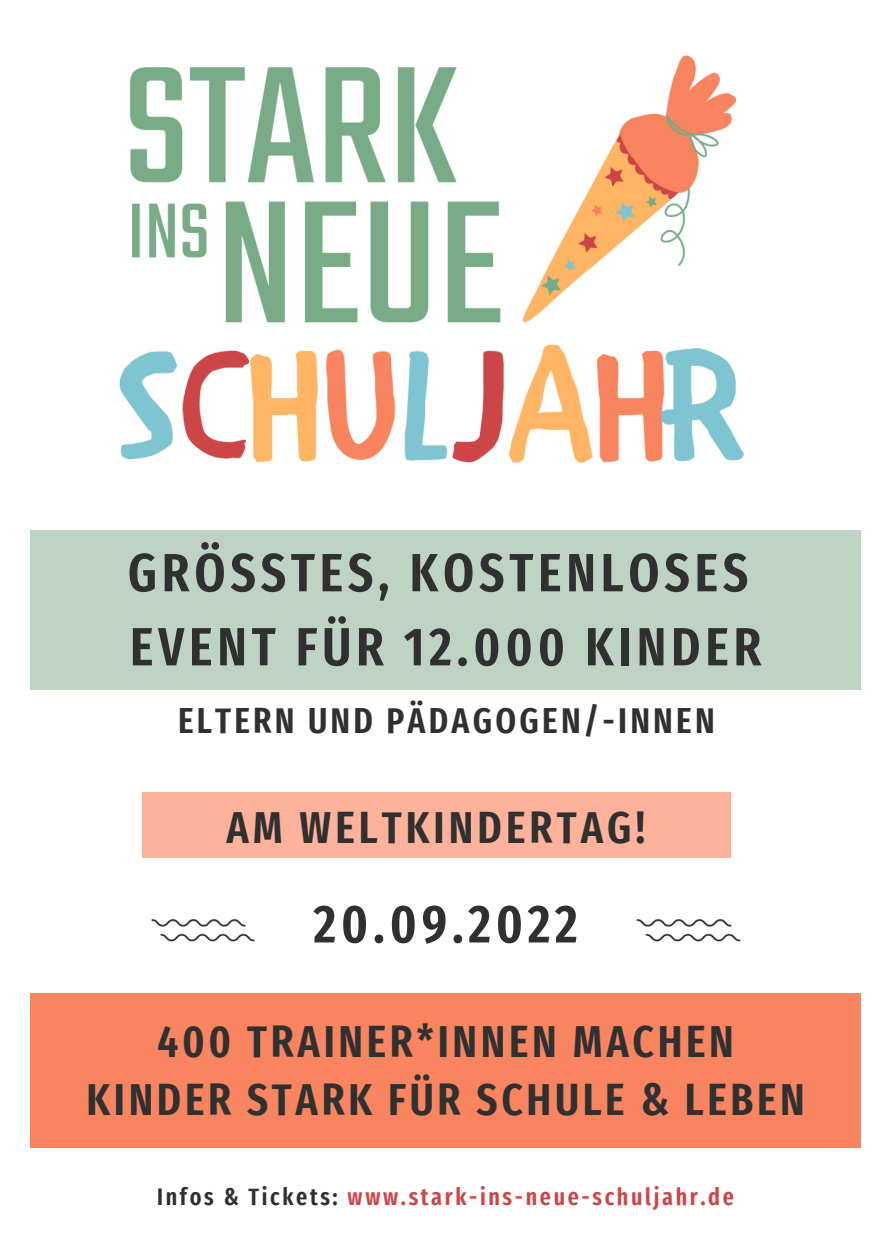
<style>
.page{position:relative;width:892px;height:1258px;background:#fff}
.page>*{position:absolute;margin:0;border:0;box-sizing:border-box;transform-origin:0 0}
.t1{font:600 extra-condensed 54px/74.1px "Fira Sans";letter-spacing:.09em;color:#303030}
.t2{font:600 extra-condensed 53.7px "Fira Sans";letter-spacing:.09em;color:#303030}
.t3{font:600 extra-condensed 45px/58.5px "Fira Sans";letter-spacing:.08em;color:#303030;text-align:center}
.t4{font:600 extra-condensed 36px "Fira Sans";letter-spacing:.09em;color:#303030}
.t5{font:600 extra-condensed 24px "Fira Sans";letter-spacing:.11em;color:#cd4647}
.s1{color:#303030}
</style>
<div class="page">
<div style="left:30px;top:531px;width:830px;height:159px;background:#bed3c4"></div>
<img style="left:119px;top:55px;width:625px;height:408px">
<div style="left:142px;top:792px;width:588px;height:65px;background:#feb29b"></div>
<img style="left:151px;top:919px;width:104px;height:23px">
<img style="left:636px;top:919px;width:105px;height:23px">
<div style="left:30px;top:993px;width:830px;height:155px;background:#f88460"></div>
<p class="t1" style="left:128px;top:536px;width:635px">GRÖSSTES, KOSTENLOSES<br>EVENT FÜR 12.000 KINDER</p>
<p class="t4" style="left:178px;top:699px;width:538px">ELTERN UND PÄDAGOGEN/-INNEN</p>
<p class="t3" style="left:226px;top:798px;width:420px">AM WELTKINDERTAG!</p>
<p class="t2" style="left:313px;top:892px;width:265px">20.09.2022</p>
<p class="t3" style="left:86px;top:1012px;width:719px">400 TRAINER*INNEN MACHEN<br>KINDER STARK FÜR SCHULE &amp; LEBEN</p>
<p class="t5" style="left:157px;top:1182px;width:578px"><span class="s1">Infos &amp; Tickets:</span> www.stark-ins-neue-schuljahr.de</p>
</div>
